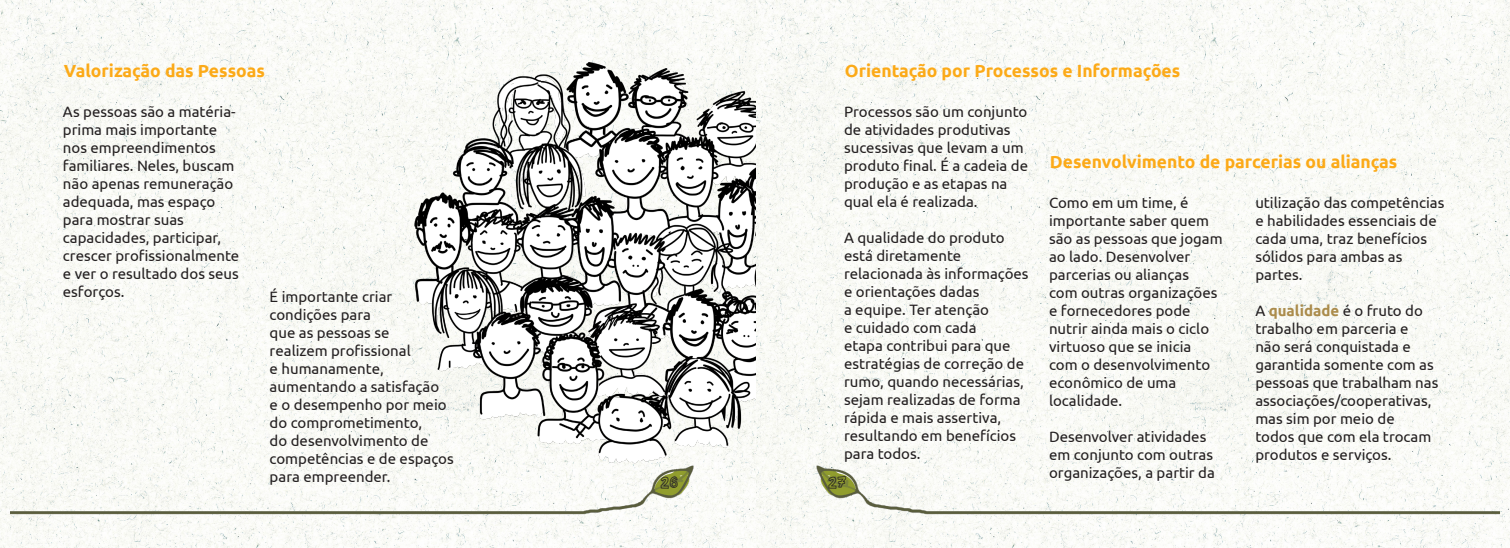
<style>
.page{position:relative;width:1510px;height:548px;background:#fff}
.page>*{position:absolute;margin:0;border:0;box-sizing:border-box;transform-origin:0 0}
.t1{font:700 17.5px "Ubuntu";color:#fcaa18}
.t2{font:15px/18px "Ubuntu";color:#231f20}
.t3{font:15px "Carnetdevoyage";color:#231f20}
.s1{font-weight:700;color:#ab8c4c}
</style>
<div class="page">
<img style="left:0;top:0;width:1509px;height:547px">
<img style="left:11px;top:458px;width:1488px;height:79px">
<img style="left:373px;top:8px;width:382px;height:455px">
<p class="t1" style="left:64px;top:61px;width:203px">Valorização das Pessoas</p>
<p class="t2" style="left:63px;top:102px;width:178px">As pessoas são a matéria&shy;prima mais importante nos empreendimentos familiares. Neles, buscam não apenas remuneração adequada, mas espaço para mostrar suas capacidades, participar, crescer profissionalmente e ver o resultado dos seus esforços.</p>
<p class="t2" style="left:270px;top:287px;width:185px">É importante criar condições para<br>que as pessoas se<br>realizem profissional<br>e humanamente, aumentando a satisfação<br>e o desempenho por meio do comprometimento,<br>do desenvolvimento de competências e de espaços para empreender.</p>
<p class="t3" style="left:661px;top:471px;width:20px">26</p>
<p class="t1" style="left:845px;top:60px;width:337px">Orientação por Processos e Informações</p>
<p class="t2" style="left:844px;top:102px;width:186px">Processos são um conjunto de atividades produtivas sucessivas que levam a um produto final. É a cadeia de produção e as etapas na qual ela é realizada.</p>
<p class="t2" style="left:844px;top:228px;width:186px">A qualidade do produto está diretamente relacionada às informações e orientações dadas<br>a equipe. Ter atenção<br>e cuidado com cada<br>etapa contribui para que estratégias de correção de rumo, quando necessárias, sejam realizadas de forma rápida e mais assertiva, resultando em benefícios para todos.</p>
<p class="t1" style="left:1050px;top:151px;width:349px">Desenvolvimento de parcerias ou alianças</p>
<p class="t2" style="left:1049px;top:193px;width:175px">Como em um time, é importante saber quem são as pessoas que jogam ao lado. Desenvolver parcerias ou alianças<br>com outras organizações e fornecedores pode nutrir ainda mais o ciclo virtuoso que se inicia com o desenvolvimento econômico de uma localidade.</p>
<p class="t2" style="left:1049px;top:427px;width:167px">Desenvolver atividades em conjunto com outras organizações, a partir da</p>
<p class="t2" style="left:1255px;top:193px;width:191px">utilização das competências e habilidades essenciais de cada uma, traz benefícios sólidos para ambas as partes.</p>
<p class="t2" style="left:1255px;top:301px;width:185px">A <span class="s1">qualidade</span> é o fruto do trabalho em parceria e<br>não será conquistada e garantida somente com as pessoas que trabalham nas associações/cooperativas, mas sim por meio de<br>todos que com ela trocam produtos e serviços.</p>
<p class="t3" style="left:828px;top:471px;width:20px">27</p>
</div>
